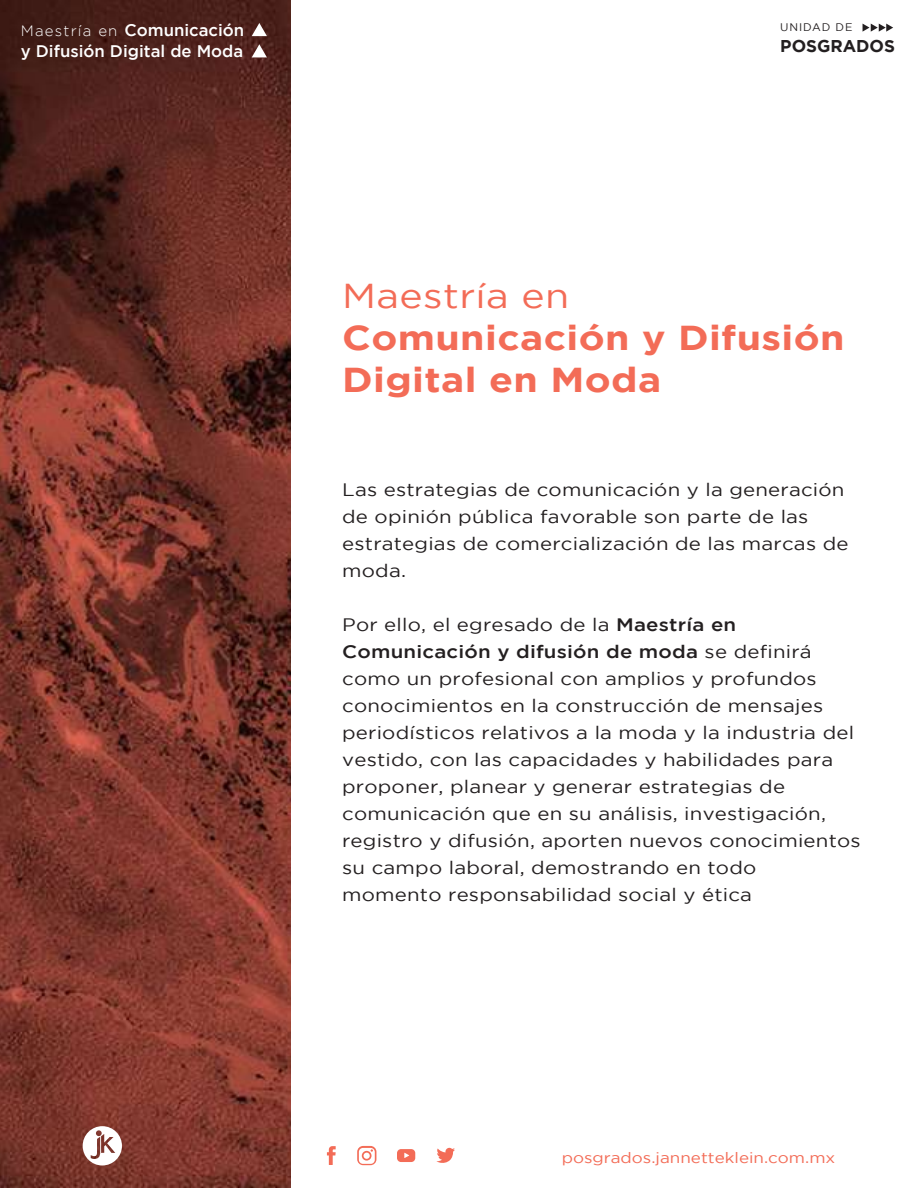
<style>
.page{position:relative;width:918px;height:1188px;background:#fff}
.page>*{position:absolute;margin:0;border:0;box-sizing:border-box;transform-origin:0 0}
.t1{font:700 34.5px/42px "Gotham";letter-spacing:.01em;color:#f36c57;scale:1.14 1}
.t2{font:34.5px "Gotham";letter-spacing:.01em;color:#f36c57;scale:1.14 1}
.t3{font:18px/27px "Gotham";letter-spacing:.01em;color:#231f20;scale:1.14 1}
.t4{font:700 17.1px "Gotham";color:#231f20}
.t5{font:500 16.8px/20.7px "Gotham";color:#fff}
.t6{font:15px "Gotham";color:#f36c57;scale:1.14 1}
.t7{font:11.1px "Gotham";letter-spacing:.08em;color:#231f20}
.s1{font-weight:300;font-size:15px}
.s2{font-weight:500}
</style>
<div class="page">
<img style="left:0;top:0;width:291px;height:1188px">
<svg style="left:863px;top:24px;width:30px;height:8px"></svg>
<svg style="left:83px;top:1126px;width:39px;height:39px"></svg>
<svg style="left:437px;top:1148px;width:18px;height:15px"></svg>
<svg style="left:327px;top:1146px;width:9px;height:19px"></svg>
<svg style="left:397px;top:1149px;width:18px;height:13px"></svg>
<svg style="left:357px;top:1146px;width:19px;height:19px"></svg>
<svg style="left:252px;top:44px;width:15px;height:13px"></svg>
<svg style="left:252px;top:23px;width:15px;height:13px"></svg>
<p class="t5" style="left:21px;top:19px;width:225px"><span class="s1">Maestría en</span> Comunicación y Difusión Digital de Moda</p>
<p class="t7" style="left:780px;top:21px;width:74px">UNIDAD DE</p>
<p class="t4" style="left:780px;top:36px;width:116px">POSGRADOS</p>
<h1 class="t2" style="left:342px;top:277px;width:201px">Maestría en</h1>
<h1 class="t1" style="left:342px;top:316px;width:442px">Comunicación y Difusión<br>Digital en Moda</h1>
<p class="t3" style="left:342px;top:475px;width:446px">Las estrategias de comunicación y la generación de opinión pública favorable son parte de las estrategias de comercialización de las marcas de moda.</p>
<p class="t3" style="left:342px;top:610px;width:456px">Por ello, el egresado de la <span class="s2">Maestría en Comunicación y difusión de moda</span> se definirá como un profesional con amplios y profundos conocimientos en la construcción de mensajes periodísticos relativos a la moda y la industria del vestido, con las capacidades y habilidades para proponer, planear y generar estrategias de comunicación que en su análisis, investigación, registro y difusión, aporten nuevos conocimientos su campo laboral, demostrando en todo<br>momento responsabilidad social y ética</p>
<p class="t6" style="left:562px;top:1149px;width:241px">posgrados.jannetteklein.com.mx</p>
</div>
